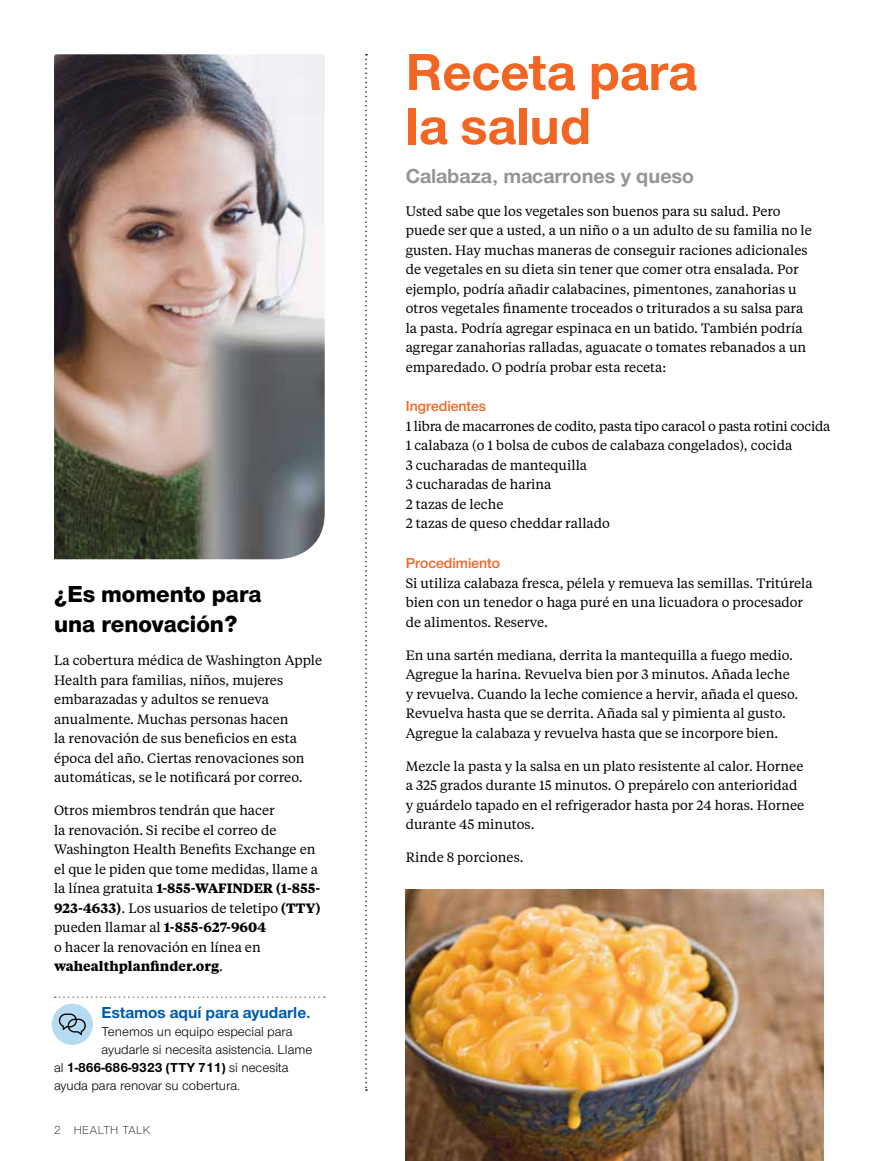
<style>
.page{position:relative;width:878px;height:1161px;background:#fff}
.page>*{position:absolute;margin:0;border:0;box-sizing:border-box;transform-origin:0 0}
.t1{font:700 54px/54px "UHC Sans";color:#f26522}
.t2{font:800 24px/30px "UHC Sans";color:#000}
.t3{font:700 21px "UHC Sans";color:#939598}
.t4{font:700 16.5px "UHC Sans";color:#005dac}
.t5{font:600 15px "UHC Sans";color:#f26522}
.t6{font:13.5px/19.5px "UHC Serif Text";color:#000}
.t7{font:13.5px "UHC Sans";color:#000}
.t8{font:700 13.5px "UHC Sans";color:#000}
.t9{font:300 12px "UHC Sans";letter-spacing:.04em;color:#000}
.s1{font-weight:700}
.s2{font-weight:400}
</style>
<div class="page">
<svg style="left:365px;top:54px;width:2px;height:1037px"></svg>
<img style="left:54px;top:54px;width:271px;height:505px">
<svg style="left:55px;top:996px;width:270px;height:2px"></svg>
<div style="left:52px;top:1004px;width:41px;height:41px;background:#b7daf3;border-radius:50%"></div>
<svg style="left:59px;top:1014px;width:27px;height:21px"></svg>
<img style="left:406px;top:890px;width:418px;height:271px">
<h2 class="t2" style="left:54px;top:579px;width:209px">¿Es momento para una renovación?</h2>
<p class="t6" style="left:54px;top:650px;width:270px">La cobertura médica de Washington Apple Health para familias, niños, mujeres embarazadas y adultos se renueva anualmente. Muchas personas hacen<br>la renovación de sus beneficios en esta época del año. Ciertas renovaciones son automáticas, se le notificará por correo.</p>
<p class="t6" style="left:54px;top:800px;width:268px">Otros miembros tendrán que hacer<br>la renovación. Si recibe el correo de Washington Health Benefits Exchange en el que le piden que tome medidas, llame a la línea gratuita <span class="s1">1-855-WAFINDER (1-855- 923-4633)</span>. Los usuarios de teletipo <span class="s1">(TTY) </span>pueden llamar al <span class="s1">1-855-627-9604<br></span>o hacer la renovación en línea en <span class="s1">wahealthplanfinder.org</span>.</p>
<p class="t4" style="left:102px;top:1001px;width:211px">Estamos aquí para ayudarle.</p>
<p class="t7" style="left:102px;top:1022px;width:192px">Tenemos un equipo especial para</p>
<p class="t7" style="left:102px;top:1040px;width:212px">ayudarle si necesita asistencia. Llame</p>
<p class="t8" style="left:54px;top:1058px;width:236px"><span class="s2">al</span> 1-866-686-9323 (TTY 711) <span class="s2">si necesita</span></p>
<p class="t7" style="left:54px;top:1076px;width:188px">ayuda para renovar su cobertura.</p>
<p class="t9" style="left:54px;top:1122px;width:98px">2 HEALTH TALK</p>
<h1 class="t1" style="left:406px;top:43px;width:292px">Receta para la salud</h1>
<h3 class="t3" style="left:406px;top:162px;width:290px">Calabaza, macarrones y queso</h3>
<p class="t6" style="left:406px;top:201px;width:407px">Usted sabe que los vegetales son buenos para su salud. Pero puede ser que a usted, a un niño o a un adulto de su familia no le gusten. Hay muchas maneras de conseguir raciones adicionales de vegetales en su dieta sin tener que comer otra ensalada. Por ejemplo, podría añadir calabacines, pimentones, zanahorias u otros vegetales finamente troceados o triturados a su salsa para la pasta. Podría agregar espinaca en un batido. También podría agregar zanahorias ralladas, aguacate o tomates rebanados a un emparedado. O podría probar esta receta:</p>
<p class="t5" style="left:406px;top:397px;width:82px">Ingredientes</p>
<p class="t6" style="left:406px;top:416px;width:426px">1 libra de macarrones de codito, pasta tipo caracol o pasta rotini cocida 1 calabaza (o 1 bolsa de cubos de calabaza congelados), cocida<br>3 cucharadas de mantequilla<br>3 cucharadas de harina<br>2 tazas de leche<br>2 tazas de queso cheddar rallado</p>
<p class="t5" style="left:406px;top:553px;width:96px">Procedimiento</p>
<p class="t6" style="left:406px;top:573px;width:408px">Si utiliza calabaza fresca, pélela y remueva las semillas. Tritúrela bien con un tenedor o haga puré en una licuadora o procesador de alimentos. Reserve.</p>
<p class="t6" style="left:406px;top:645px;width:394px">En una sartén mediana, derrita la mantequilla a fuego medio.<br>Agregue la harina. Revuelva bien por 3 minutos. Añada leche y revuelva. Cuando la leche comience a hervir, añada el queso.<br>Revuelva hasta que se derrita. Añada sal y pimienta al gusto.<br>Agregue la calabaza y revuelva hasta que se incorpore bien.</p>
<p class="t6" style="left:406px;top:756px;width:400px">Mezcle la pasta y la salsa en un plato resistente al calor. Hornee a 325 grados durante 15 minutos. O prepárelo con anterioridad y guárdelo tapado en el refrigerador hasta por 24 horas. Hornee durante 45 minutos.</p>
<p class="t6" style="left:406px;top:847px;width:119px">Rinde 8 porciones.</p>
</div>
